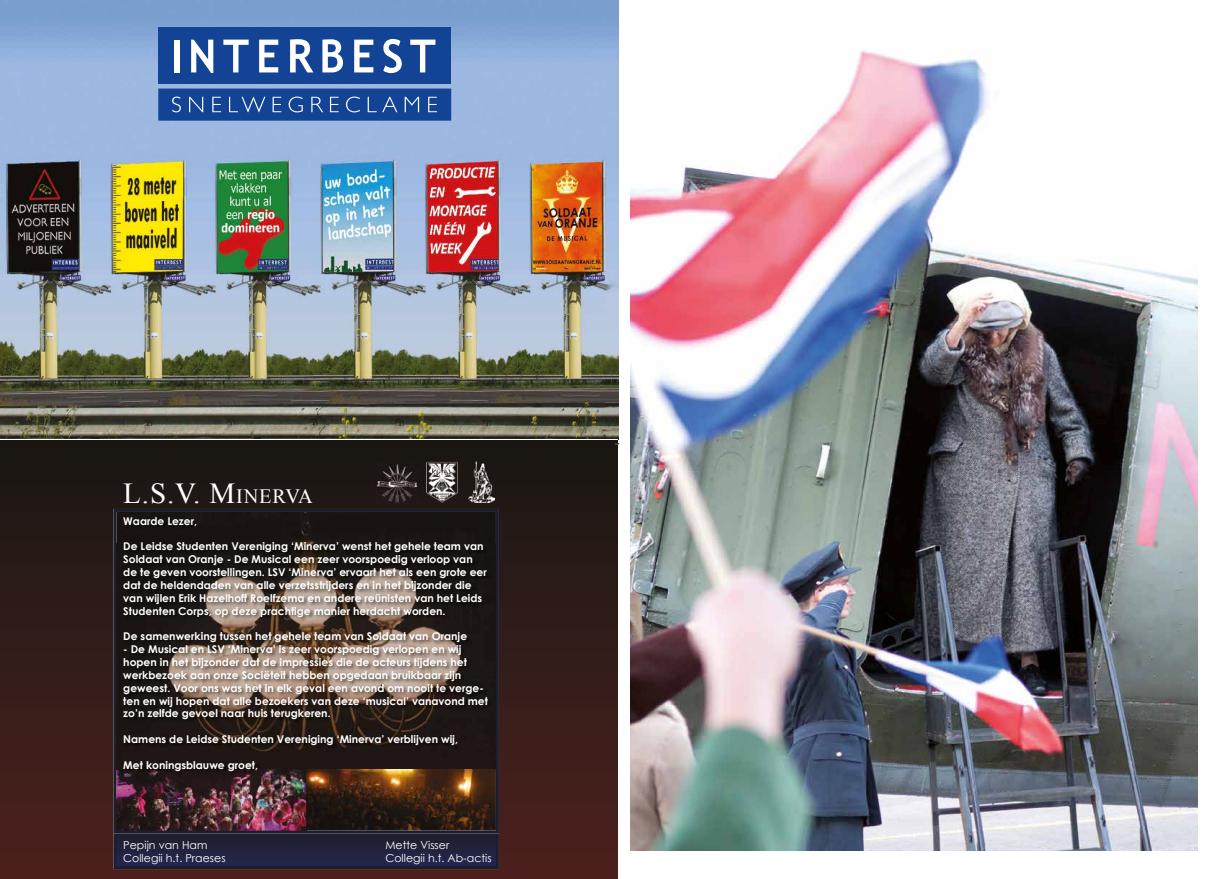
<style>
.page{position:relative;width:1219px;height:879px;background:#fff}
.page>*{position:absolute;margin:0;border:0;box-sizing:border-box;transform-origin:0 0}
.t1{font:29px "Times New Roman";color:#fff}
.t2{font:11px/13.2px "Century Gothic";color:#fff}
.t3{font:700 10.7px/12.8px "Century Gothic";color:#fff}
.s1{font-size:20.3px}
</style>
<div class="page">
<img style="left:0;top:0;width:618px;height:439px">
<div style="left:158px;top:27px;width:293px;height:57px;background:#134395"></div>
<div style="left:174px;top:40px;width:5px;height:32px;background:#fff"></div>
<svg style="left:191px;top:40px;width:22px;height:33px"></svg>
<svg style="left:223px;top:40px;width:26px;height:32px"></svg>
<svg style="left:259px;top:40px;width:19px;height:32px"></svg>
<svg style="left:290px;top:39px;width:23px;height:33px"></svg>
<svg style="left:322px;top:39px;width:21px;height:33px"></svg>
<svg style="left:354px;top:40px;width:19px;height:32px"></svg>
<svg style="left:383px;top:39px;width:19px;height:34px"></svg>
<svg style="left:410px;top:40px;width:25px;height:32px"></svg>
<div style="left:158px;top:89px;width:293px;height:32px;background:#134395"></div>
<svg style="left:172px;top:97px;width:265px;height:15px"></svg>
<svg style="left:0;top:440px;width:618px;height:439px;background:#2f1b17"></svg>
<svg style="left:113px;top:833px;width:386px;height:36px;background:#21233d"></svg>
<img style="left:424px;top:462px;width:35px;height:40px">
<img style="left:375px;top:463px;width:45px;height:40px">
<img style="left:468px;top:462px;width:26px;height:40px">
<img style="left:113px;top:509px;width:386px;height:324px">
<img style="left:122px;top:516px;width:371px;height:260px">
<svg style="left:609px;top:439px;width:10px;height:5px"></svg>
<hr style="left:0;top:439px;width:618px;height:1px;background:#fff">
<img style="left:631px;top:50px;width:567px;height:800px">
<h1 class="t1" style="left:123px;top:473px;width:191px">L.S.V. M<span class="s1">INERVA</span></h1>
<p class="t3" style="left:123px;top:514px;width:75px">Waarde Lezer,</p>
<p class="t3" style="left:123px;top:540px;width:365px">De Leidse Studenten Vereniging ‘Minerva’ wenst het gehele team van Soldaat van Oranje - De Musical een zeer voorspoedig verloop van de te geven voorstellingen. LSV ‘Minerva’ ervaart het als een grote eer dat de heldendaden van alle verzetsstrijders en in het bijzonder die van wijlen Erik Hazelhoff Roelfzema en andere reünisten van het Leids Studenten Corps, op deze prachtige manier herdacht worden.</p>
<p class="t3" style="left:123px;top:630px;width:345px">De samenwerking tussen het gehele team van Soldaat van Oranje</p>
<p class="t3" style="left:123px;top:643px;width:366px">- De Musical en LSV ‘Minerva’ is zeer voorspoedig verlopen en wij hopen in het bijzonder dat de impressies die de acteurs tijdens het werkbezoek aan onze Sociëteit hebben opgedaan bruikbaar zijn geweest. Voor ons was het in elk geval een avond om nooit te verge&shy;ten en wij hopen dat alle bezoekers van deze ‘musical’ vanavond met zo’n zelfde gevoel naar huis terugkeren.</p>
<p class="t3" style="left:123px;top:732px;width:336px">Namens de Leidse Studenten Vereniging ‘Minerva’ verblijven wij,</p>
<p class="t3" style="left:123px;top:758px;width:136px">Met koningsblauwe groet,</p>
<p class="t2" style="left:123px;top:838px;width:104px">Pepijn van Ham<br>Collegii h.t. Praeses</p>
<p class="t2" style="left:385px;top:838px;width:108px">Mette Visser<br>Collegii h.t. Ab-actis</p>
</div>
